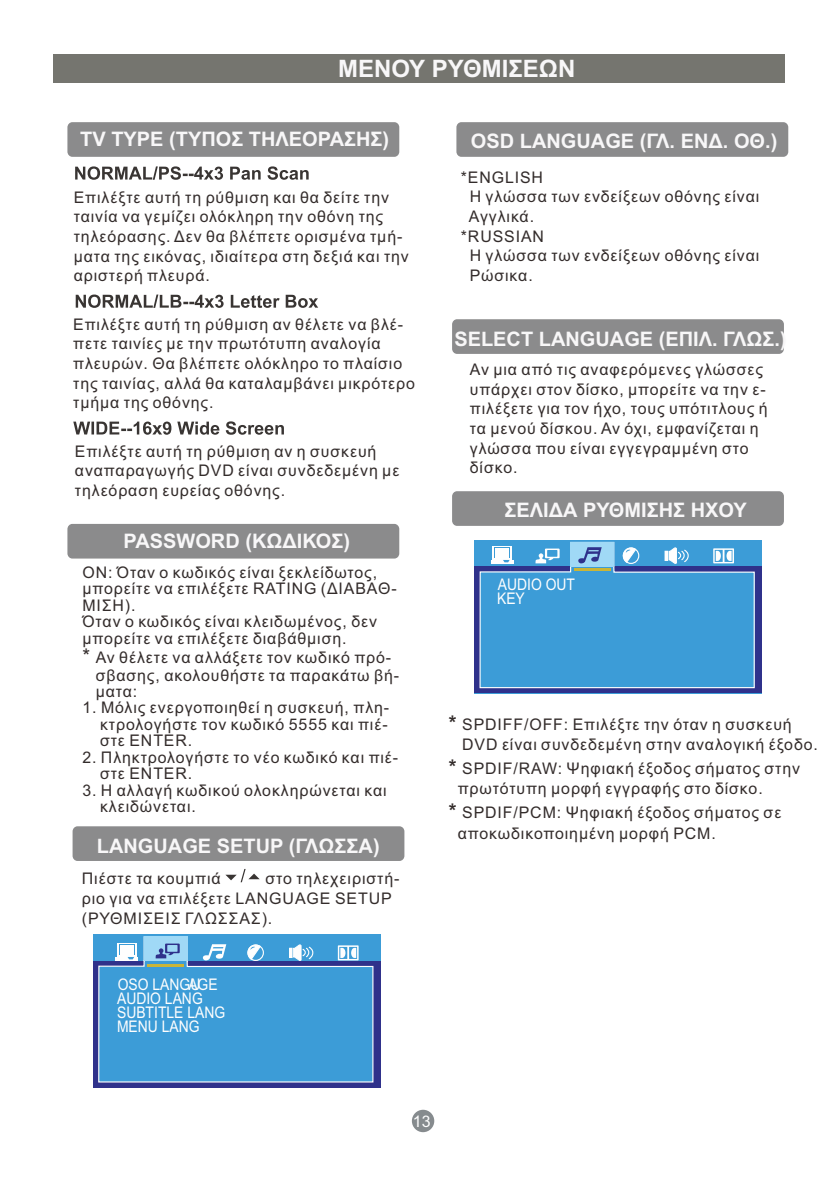
<style>
.page{position:relative;width:838px;height:1191px;background:#fff}
.page>*{position:absolute;margin:0;border:0;box-sizing:border-box;transform-origin:0 0}
.t1{font:700 24px "Arial";color:#f8f7f8}
.t2{font:700 20px "Arial";color:#f8f7f8}
.t3{font:16px/19.6px "Arial";letter-spacing:.055em;color:#332c2b}
.t4{font:16px/14px "Arial";color:#fefefe;scale:.87 1}
.t5{font:16px "Arial";color:#fefefe}
.s1{font-size:20px}
.s2{font-weight:700;font-size:20px}
</style>
<div class="page">
<div style="left:412px;top:1109px;width:22px;height:22px;background:#868b8e;border-radius:50%"></div>
<div style="left:54px;top:54px;width:731px;height:28px;background:#75756f"></div>
<div style="left:67px;top:523px;width:332px;height:35px;background:#8b8b8c;border-radius:5px"></div>
<div style="left:67px;top:122px;width:332px;height:35px;background:#8b8b8c;border-radius:5px"></div>
<div style="left:73px;top:826px;width:331px;height:34px;background:#8b8b8c;border-radius:5px"></div>
<div style="left:93px;top:960px;width:288px;height:127px;background:#2f318b"></div>
<svg style="left:98px;top:935px;width:276px;height:147px;background:#53a4d8"></svg>
<div style="left:144px;top:936px;width:43px;height:24px;background:#a0d9f6"></div>
<svg style="left:99px;top:943px;width:274px;height:138px;background:#449dd6"></svg>
<hr style="left:148px;top:963px;width:36px;height:2px;background:#cab537">
<div style="left:474px;top:566px;width:288px;height:127px;background:#2f318b"></div>
<svg style="left:479px;top:525px;width:276px;height:163px"></svg>
<svg style="left:480px;top:542px;width:274px;height:145px;background:#459dd6"></svg>
<hr style="left:574px;top:568px;width:37px;height:2px;background:#cab537">
<div style="left:452px;top:491px;width:332px;height:34px;background:#8b8b8c;border-radius:5px"></div>
<div style="left:456px;top:122px;width:332px;height:35px;background:#8b8b8c;border-radius:5px"></div>
<div style="left:452px;top:319px;width:332px;height:35px;background:#8b8b8c;border-radius:5px"></div>
<svg style="left:75px;top:166px;width:234px;height:14px"></svg>
<svg style="left:76px;top:294px;width:242px;height:14px"></svg>
<svg style="left:73px;top:421px;width:211px;height:13px"></svg>
<svg style="left:225px;top:869px;width:35px;height:13px"></svg>
<h1 class="t1" style="left:338px;top:60px;width:239px">ΜΕΝΟΥ ΡΥΘΜΙΣΕΩΝ</h1>
<p class="t2" style="left:80px;top:131px;width:310px">TV TYPE (ΤΥΠΟΣ ΤΗΛΕΟΡΑΣΗΣ)</p>
<p class="t3" style="left:74px;top:188px;width:337px">Επιλέξτε αυτή τη ρύθμιση και θα δείτε την ταινία να γεμίζει ολόκληρη την οθόνη της τηλεόρασης. Δεν θα βλέπετε ορισμένα τμή&shy;ματα της εικόνας, ιδιαίτερα στη δεξιά και την αριστερή πλευρά.</p>
<p class="t3" style="left:73px;top:315px;width:343px">Επιλέξτε αυτή τη ρύθμιση αν θέλετε να βλέ&shy;πετε ταινίες με την πρωτότυπη αναλογία πλευρών. Θα βλέπετε ολόκληρο το πλαίσιο της ταινίας, αλλά θα καταλαμβάνει μικρότερο τμήμα της οθόνης.</p>
<p class="t3" style="left:75px;top:442px;width:326px">Επιλέξτε αυτή τη ρύθμιση αν η συσκευή αναπαραγωγής DVD είναι συνδεδεμένη με τηλεόραση ευρείας οθόνης.</p>
<p class="t2" style="left:124px;top:533px;width:228px">PASSWORD (ΚΩΔΙΚΟΣ)</p>
<p class="t3" style="left:82px;top:565px;width:316px;line-height:16.4px">ΟΝ: Όταν ο κωδικός είναι ξεκλείδωτος, μπορείτε να επιλέξετε RATING (ΔΙΑΒΑΘ-<br>ΜΙΣΗ).<br>Όταν ο κωδικός είναι κλειδωμένος, δεν μπορείτε να επιλέξετε διαβάθμιση.</p>
<p class="t3" style="left:96px;top:650px;width:305px;line-height:16.8px;text-indent:-13px"><span class="s1">*</span> Αν θέλετε να αλλάξετε τον κωδικό πρό&shy;σβασης, ακολουθήστε τα παρακάτω βή&shy;ματα:</p>
<p class="t3" style="left:100px;top:701px;width:291px;line-height:16.4px;text-align:justify;text-indent:-18px">1. Μόλις ενεργοποιηθεί η συσκευή, πλη&shy;κτρολογήστε τον κωδικό 5555 και πιέ&shy;στε ENTER.</p>
<p class="t3" style="left:100px;top:750px;width:300px;line-height:16.4px;text-indent:-18px">2. Πληκτρολογήστε το νέο κωδικό και πιέ&shy;στε ENTER.</p>
<p class="t3" style="left:100px;top:783px;width:288px;line-height:16.4px;text-indent:-18px">3. Η αλλαγή κωδικού ολοκληρώνεται και κλειδώνεται.</p>
<p class="t2" style="left:97px;top:837px;width:284px">LANGUAGE SETUP (ΓΛΩΣΣΑ)</p>
<p class="t3" style="left:82px;top:870px;width:140px">Πιέστε τα κουμπιά</p>
<p class="t3" style="left:82px;top:870px;width:319px;text-indent:183px">στο τηλεχειριστή&shy;ριο για να επιλέξετε LANGUAGE SETUP (ΡΥΘΜΙΣΕΙΣ ΓΛΩΣΣΑΣ).</p>
<p class="t4" style="left:117px;top:978px;width:126px">OSO LANGUAGE<br>AUDIO LANG<br>SUBTITLE LANG<br>MENU LANG</p>
<p class="t2" style="left:471px;top:133px;width:308px">OSD LANGUAGE (ΓΛ. ΕΝΔ. ΟΘ.)</p>
<p class="t3" style="left:461px;top:169px;width:84px">*ENGLISH</p>
<p class="t3" style="left:470px;top:188px;width:291px">Η γλώσσα των ενδείξεων οθόνης είναι</p>
<p class="t3" style="left:469px;top:208px;width:67px">Αγγλικά.</p>
<p class="t3" style="left:461px;top:228px;width:85px">*RUSSIAN</p>
<p class="t3" style="left:470px;top:247px;width:291px">Η γλώσσα των ενδείξεων οθόνης είναι</p>
<p class="t3" style="left:470px;top:267px;width:65px">Ρώσικα.</p>
<p class="t2" style="left:454px;top:331px;width:334px">SELECT LANGUAGE (ΕΠΙΛ. ΓΛΩΣ.)</p>
<p class="t3" style="left:470px;top:361px;width:299px">Αν μια από τις αναφερόμενες γλώσσες υπάρχει στον δίσκο, μπορείτε να την ε&shy;πιλέξετε για τον ήχο, τους υπότιτλους ή τα μενού δίσκου. Αν όχι, εμφανίζεται η γλώσσα που είναι εγγεγραμμένη στο δίσκο.</p>
<p class="t2" style="left:504px;top:502px;width:244px">ΣΕΛΙΔΑ ΡΥΘΜΙΣΗΣ ΗΧΟΥ</p>
<p class="t4" style="left:497px;top:578px;width:91px">AUDIO OUT<br>KEY</p>
<p class="t3" style="left:462px;top:715px;width:357px;line-height:20.6px;text-indent:-13px"><span class="s2">*</span> SPDIFF/OFF: Επιλέξτε την όταν η συσκευή<br>DVD είναι συνδεδεμένη στην αναλογική έξοδο.</p>
<p class="t3" style="left:458px;top:759px;width:344px;line-height:20.6px;text-indent:-9px"><span class="s2">*</span> SPDIF/RAW: Ψηφιακή έξοδος σήματος στην πρωτότυπη μορφή εγγραφής στο δίσκο.</p>
<p class="t3" style="left:458px;top:803px;width:325px;line-height:20.6px;text-indent:-9px"><span class="s2">*</span> SPDIF/PCM: Ψηφιακή έξοδος σήματος σε αποκωδικοποιημένη μορφή PCM.</p>
<p class="t5" style="left:413px;top:1114px;width:19px">13</p>
</div>
